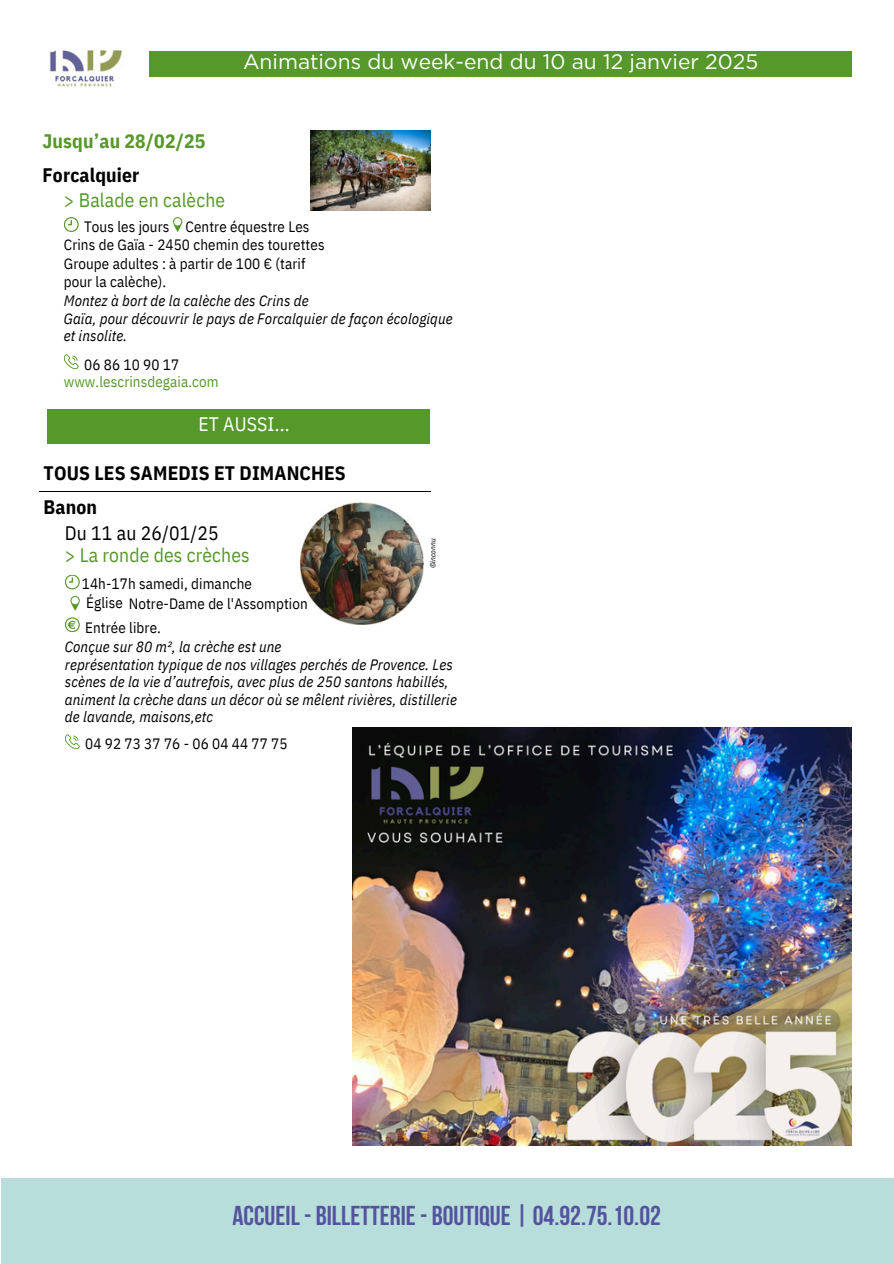
<style>
.page{position:relative;width:894px;height:1264px;background:#fff}
.page>*{position:absolute;margin:0;border:0;box-sizing:border-box;transform-origin:0 0}
.t1{font:700 27.15px "Bebas Neue";color:#55539f}
.t2{font:21px "Gotham";color:#fff}
.t3{font:19.5px/22.5px "IBM Plex Sans Cond";letter-spacing:.005em;color:#57982a}
.t4{font:700 19.5px/33.8px "IBM Plex Sans Cond";letter-spacing:.005em;color:#000}
.t5{font:700 19.5px/33.8px "IBM Plex Sans Cond";letter-spacing:.005em;color:#57982a}
.t6{font:19.5px "IBM Plex Sans Cond";letter-spacing:.005em;color:#fff}
.t7{font:italic 15px/18.3px "IBM Plex Sans Cond";letter-spacing:.005em;color:#000}
.t8{font:15px "IBM Plex Sans Cond";letter-spacing:.005em;color:#000}
.t9{font:15px "IBM Plex Sans Cond";letter-spacing:.005em;color:#57982a}
.t10{font:italic 7.5px "IBM Plex Sans Cond";letter-spacing:.005em;color:#000}
.s1{color:#000}
.s2{font-style:normal}
</style>
<div class="page">
<svg style="left:64px;top:217px;width:15px;height:15px"></svg>
<svg style="left:64px;top:354px;width:15px;height:15px"></svg>
<div style="left:47px;top:409px;width:382px;height:34px;background:#57982a"></div>
<svg style="left:173px;top:217px;width:9px;height:15px"></svg>
<hr style="left:39px;top:491px;width:392px;height:1px;background:#000">
<img style="left:310px;top:131px;width:120px;height:80px">
<img style="left:300px;top:502px;width:123px;height:123px">
<svg style="left:65px;top:617px;width:15px;height:15px"></svg>
<svg style="left:65px;top:575px;width:15px;height:14px"></svg>
<svg style="left:65px;top:734px;width:15px;height:15px"></svg>
<svg style="left:70px;top:596px;width:10px;height:15px"></svg>
<div style="left:1px;top:1178px;width:892px;height:85px;background:#b7deda"></div>
<div style="left:149px;top:51px;width:701px;height:25px;background:#57982a"></div>
<img style="left:49px;top:50px;width:73px;height:37px">
<img style="left:352px;top:727px;width:498px;height:418px">
<h5 class="t2" style="left:243px;top:49px;width:516px">Animations du week-end du 10 au 12 janvier 2025</h5>
<p class="t5" style="left:43px;top:124px;width:164px">Jusqu’au 28/02/25<br><span class="s1">Forcalquier</span></p>
<h4 class="t3" style="left:64px;top:188px;width:163px">&gt; Balade en calèche</h4>
<h5 class="t8" style="left:84px;top:216px;width:87px">Tous les jours</h5>
<h5 class="t8" style="left:185px;top:216px;width:125px">Centre équestre Les</h5>
<h5 class="t7" style="left:64px;top:235px;width:390px"><span class="s2">Crins de Gaïa - 2450 chemin des tourettes<br>Groupe adultes : à partir de 100 € (tarif<br>pour la calèche).<br></span>Montez à bort de la calèche des Crins de<br>Gaïa, pour découvrir le pays de Forcalquier de façon écologique et insolite.</h5>
<h5 class="t8" style="left:84px;top:354px;width:97px">06 86 10 90 17</h5>
<h5 class="t9" style="left:64px;top:372px;width:156px">www.lescrinsdegaia.com</h5>
<h3 class="t6" style="left:198px;top:411px;width:93px">ET AUSSI...</h3>
<h4 class="t4" style="left:44px;top:455px;width:303px">TOUS LES SAMEDIS ET DIMANCHES<br>Banon</h4>
<p class="t3" style="left:65px;top:521px;width:186px"><span class="s1">Du 11 au 26/01/25<br></span>&gt; La ronde des crèches</p>
<h5 class="t10" style="left:427px;top:568px;width:31px;rotate:-90deg">©inconnu</h5>
<h2 class="t8" style="left:82px;top:574px;width:171px">14h-17h samedi, dimanche</h2>
<h3 class="t8" style="left:86px;top:594px;width:223px">Église Notre-Dame de l'Assomption</h3>
<h4 class="t8" style="left:85px;top:617px;width:77px">Entrée libre.</h4>
<p class="t7" style="left:65px;top:638px;width:393px;line-height:17.4px">Conçue sur 80 m², la crèche est une<br>représentation typique de nos villages perchés de Provence. Les scènes de la vie d’autrefois, avec plus de 250 santons habillés, animent la crèche dans un décor où se mêlent rivières, distillerie de lavande, maisons,etc</p>
<h5 class="t8" style="left:85px;top:734px;width:204px">0492733776-0604447775</h5>
<h5 class="t1" style="left:232px;top:1204px;width:429px">ACCUEIL- BILLETTERIE- BOUTIQUE | 04.92.75.10.02</h5>
</div>
